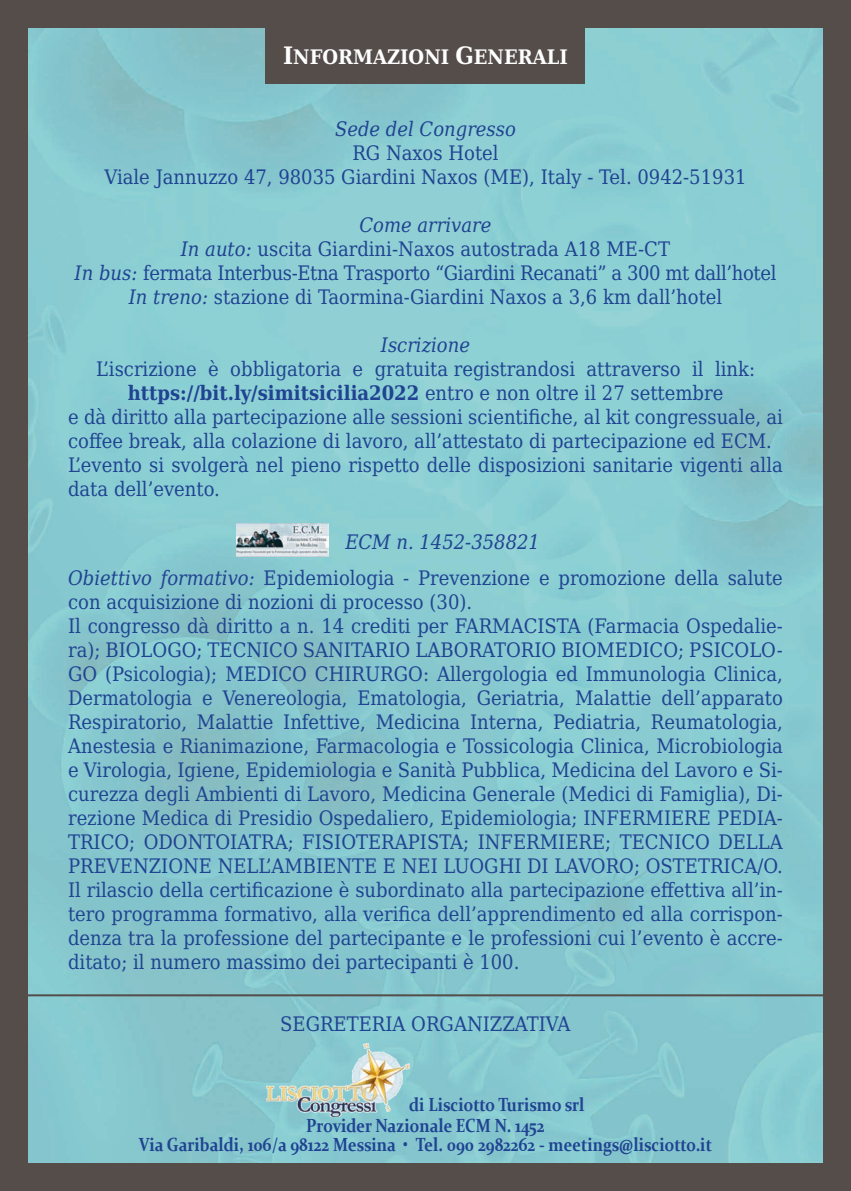
<style>
.page{position:relative;width:851px;height:1191px;background:#fff}
.page>*{position:absolute;margin:0;border:0;box-sizing:border-box;transform-origin:0 0}
.t1{font:20px/24px "DejaVu Serif Condensed";color:#204392;text-align:center}
.t2{font:700 20px "DejaVu Serif Condensed";color:#204392}
.t3{font:italic 20px "DejaVu Serif Condensed";color:#204392}
.t4{font:700 20px "DejaVu Serif Condensed";color:#fff}
.t5{font:700 19px/21px "Constantia";color:#204392;scale:.85 1}
.s1{font-size:24px}
.s2{font-style:italic}
.s3{font-weight:400}
</style>
<div class="page">
<div style="left:0;top:0;width:850px;height:1191px;background:#544d4a"></div>
<img style="left:28px;top:28px;width:794px;height:1134px">
<img style="left:266px;top:1043px;width:143px;height:73px">
<hr style="left:16px;top:994px;width:819px;height:2px;background:#544d4a">
<div style="left:266px;top:12px;width:319px;height:72px;background:#544d4a"></div>
<img style="left:236px;top:524px;width:92px;height:32px">
<p class="t4" style="left:283px;top:41px;width:286px"><span class="s1">I</span>NFORMAZIONI <span class="s1">G</span>ENERALI</p>
<p class="t3" style="left:335px;top:113px;width:182px">Sede del Congresso</p>
<p class="t1" style="left:104px;top:140px;width:643px">RG Naxos Hotel<br>Viale Jannuzzo 47, 98035 Giardini Naxos (ME), Italy - Tel. 0942-51931</p>
<p class="t1" style="left:75px;top:212px;width:703px"><span class="s2">Come arrivare<br>In auto:</span> uscita Giardini-Naxos autostrada A18 ME-CT<br><span class="s2">In bus:</span> fermata Interbus-Etna Trasporto “Giardini Recanati” a 300 mt dall’hotel <span class="s2">In treno:</span> stazione di Taormina-Giardini Naxos a 3,6 km dall’hotel</p>
<p class="t3" style="left:381px;top:329px;width:91px">Iscrizione</p>
<p class="t1" style="left:96px;top:356px;width:660px">L’iscrizione è obbligatoria e gratuita registrandosi attraverso il link:</p>
<p class="t2" style="left:128px;top:377px;width:597px">https://bit.ly/simitsicilia2022 <span class="s3">entro e non oltre il 27 settembre</span></p>
<p class="t1" style="left:68px;top:404px;width:716px">e dà diritto alla partecipazione alle sessioni scientifiche, al kit congressuale, ai</p>
<p class="t1" style="left:68px;top:428px;width:705px">coffee break, alla colazione di lavoro, all’attestato di partecipazione ed ECM.</p>
<p class="t1" style="left:68px;top:452px;width:716px">L’evento si svolgerà nel pieno rispetto delle disposizioni sanitarie vigenti alla</p>
<p class="t1" style="left:68px;top:476px;width:153px">data dell’evento.</p>
<p class="t1" style="left:68px;top:523px;width:716px;line-height:36px;text-align:left;text-indent:277px"><span class="s2">ECM n. 1452-358821<br>Obiettivo formativo:</span> Epidemiologia - Prevenzione e promozione della salute</p>
<p class="t1" style="left:68px;top:589px;width:716px;text-align:left">con acquisizione di nozioni di processo (30).<br>Il congresso dà diritto a n. 14 crediti per FARMACISTA (Farmacia Ospedalie&shy;ra); BIOLOGO; TECNICO SANITARIO LABORATORIO BIOMEDICO; PSICOLO-GO (Psicologia); MEDICO CHIRURGO: Allergologia ed Immunologia Clinica, Dermatologia e Venereologia, Ematologia, Geriatria, Malattie dell’apparato Respiratorio, Malattie Infettive, Medicina Interna, Pediatria, Reumatologia, Anestesia e Rianimazione, Farmacologia e Tossicologia Clinica, Microbiologia e Virologia, Igiene, Epidemiologia e Sanità Pubblica, Medicina del Lavoro e Si&shy;curezza degli Ambienti di Lavoro, Medicina Generale (Medici di Famiglia), Di&shy;rezione Medica di Presidio Ospedaliero, Epidemiologia; INFERMIERE PEDIA-TRICO; ODONTOIATRA; FISIOTERAPISTA; INFERMIERE; TECNICO DELLA PREVENZIONE NELL’AMBIENTE E NEI LUOGHI DI LAVORO; OSTETRICA/O.<br>Il rilascio della certificazione è subordinato alla partecipazione effettiva all’in&shy;tero programma formativo, alla verifica dell’apprendimento ed alla corrispon&shy;denza tra la professione del partecipante e le professioni cui l’evento è accre&shy;ditato; il numero massimo dei partecipanti è 100.</p>
<p class="t1" style="left:280px;top:1011px;width:292px">SEGRETERIA ORGANIZZATIVA</p>
<p class="t5" style="left:306px;top:1093px;width:328px;text-indent:103px">di Lisciotto Turismo srl<br>Provider Nazionale ECM N. 1452</p>
<p class="t5" style="left:139px;top:1133px;width:675px">Via Garibaldi, 106/a 98122 Messina • Tel. 090 2982262 - meetings@lisciotto.it</p>
</div>
